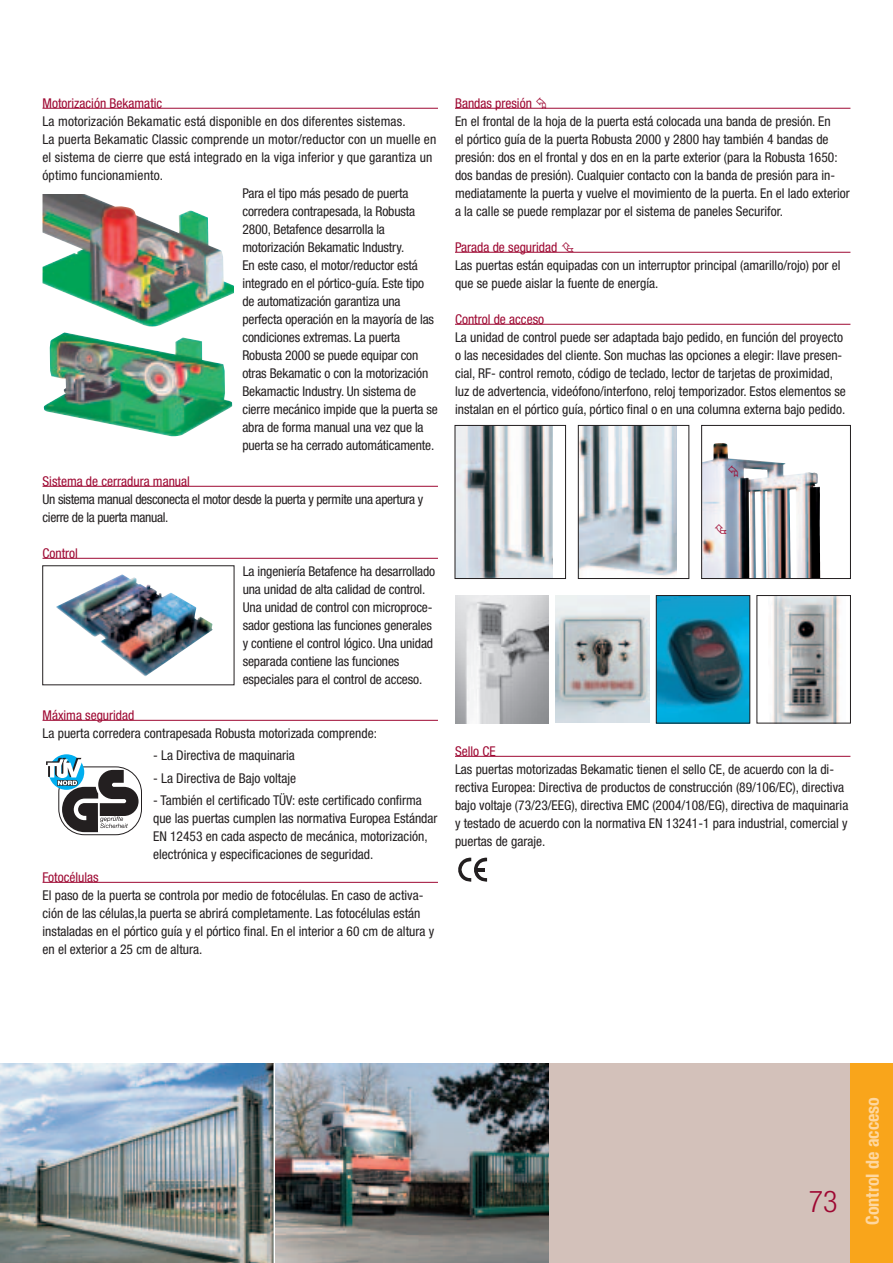
<style>
.page{position:relative;width:893px;height:1263px;background:#fff}
.page>*{position:absolute;margin:0;border:0;box-sizing:border-box;transform-origin:0 0}
.t1{font:300 condensed 30px "Helvetica Neue";color:#9e0832}
.t2{font:700 condensed 18px "Helvetica Neue";color:#fed7a0}
.t3{font:condensed 13.5px/18px "Helvetica Neue";color:#231f20}
.t4{font:condensed 13.5px/18px "Helvetica Neue";letter-spacing:-.025em;color:#231f20}
.t5{font:condensed 13.5px "Helvetica Neue";color:#9e0832}
.s1{color:#9e0832}
</style>
<div class="page">
<div style="left:0;top:1063px;width:893px;height:200px;background:#d3c1ba"></div>
<div style="left:850px;top:1063px;width:43px;height:200px;background:#f9a51b"></div>
<img style="left:0;top:1063px;width:274px;height:200px">
<img style="left:275px;top:1063px;width:274px;height:200px">
<svg style="left:458px;top:857px;width:29px;height:25px"></svg>
<hr style="left:43px;top:108px;width:395px;height:1px;background:#9e0832">
<hr style="left:43px;top:486px;width:395px;height:1px;background:#9e0832">
<hr style="left:43px;top:558px;width:395px;height:1px;background:#9e0832">
<hr style="left:43px;top:720px;width:395px;height:1px;background:#9e0832">
<hr style="left:43px;top:882px;width:395px;height:1px;background:#9e0832">
<hr style="left:455px;top:108px;width:395px;height:1px;background:#9e0832">
<hr style="left:455px;top:252px;width:395px;height:1px;background:#9e0832">
<hr style="left:455px;top:324px;width:395px;height:1px;background:#9e0832">
<hr style="left:455px;top:756px;width:395px;height:1px;background:#9e0832">
<img style="left:43px;top:194px;width:191px;height:133px">
<img style="left:457px;top:427px;width:96px;height:150px">
<div style="left:455px;top:425px;width:111px;height:154px;border:1px solid #231f20"></div>
<img style="left:580px;top:427px;width:97px;height:150px">
<div style="left:578px;top:425px;width:111px;height:154px;border:1px solid #231f20"></div>
<img style="left:455px;top:595px;width:94px;height:128px">
<img style="left:772px;top:597px;width:68px;height:124px">
<div style="left:757px;top:595px;width:94px;height:128px;border:1px solid #231f20"></div>
<div style="left:59px;top:767px;width:83px;height:68px;border:1px solid #231f20;border-radius:26px"></div>
<svg style="left:49px;top:754px;width:35px;height:36px"></svg>
<svg style="left:46px;top:758px;width:93px;height:74px"></svg>
<img style="left:556px;top:595px;width:93px;height:127px">
<img style="left:658px;top:597px;width:90px;height:124px">
<div style="left:656px;top:595px;width:94px;height:128px;border:1px solid #231f20"></div>
<img style="left:722px;top:443px;width:98px;height:134px">
<div style="left:701px;top:425px;width:150px;height:154px;border:1px solid #231f20"></div>
<img style="left:56px;top:574px;width:156px;height:102px">
<hr style="left:274px;top:1063px;width:1px;height:200px;background:#fff">
<img style="left:44px;top:332px;width:188px;height:105px">
<svg style="left:536px;top:107px;width:10px;height:2px"></svg>
<svg style="left:562px;top:251px;width:12px;height:1px"></svg>
<svg style="left:715px;top:524px;width:12px;height:10px"></svg>
<svg style="left:728px;top:465px;width:10px;height:12px"></svg>
<p class="t5" style="left:43px;top:98px;width:121px">Motorización Bekamatic</p>
<p class="t3" style="left:43px;top:113px;width:365px">La motorización Bekamatic está disponible en dos diferentes sistemas.</p>
<p class="t3" style="left:43px;top:131px;width:395px">La puerta Bekamatic Classic comprende un motor/reductor con un muelle en</p>
<p class="t3" style="left:43px;top:149px;width:391px">el sistema de cierre que está integrado en la viga inferior y que garantiza un</p>
<p class="t3" style="left:43px;top:167px;width:122px">óptimo funcionamiento.</p>
<p class="t3" style="left:242px;top:185px;width:168px">Para el tipo más pesado de puerta</p>
<p class="t3" style="left:242px;top:203px;width:174px">corredera contrapesada, la Robusta</p>
<p class="t3" style="left:242px;top:221px;width:144px">2800, Betafence desarrolla la</p>
<p class="t3" style="left:242px;top:239px;width:163px">motorización Bekamatic Industry.</p>
<p class="t3" style="left:242px;top:257px;width:177px">En este caso, el motor/reductor está</p>
<p class="t3" style="left:242px;top:275px;width:183px">integrado en el pórtico-guía. Este tipo</p>
<p class="t3" style="left:242px;top:293px;width:160px">de automatización garantiza una</p>
<p class="t3" style="left:242px;top:311px;width:193px">perfecta operación en la mayoría de las</p>
<p class="t3" style="left:242px;top:329px;width:159px">condiciones extremas. La puerta</p>
<p class="t3" style="left:242px;top:347px;width:177px">Robusta 2000 se puede equipar con</p>
<p class="t3" style="left:242px;top:365px;width:187px">otras Bekamatic o con la motorización</p>
<p class="t3" style="left:242px;top:383px;width:175px">Bekamactic Industry. Un sistema de</p>
<p class="t3" style="left:242px;top:401px;width:197px">cierre mecánico impide que la puerta se</p>
<p class="t3" style="left:242px;top:419px;width:183px">abra de forma manual una vez que la</p>
<p class="t3" style="left:242px;top:437px;width:193px">puerta se ha cerrado automáticamente.</p>
<p class="t4" style="left:43px;top:473px;width:382px"><span class="s1">Sistema de cerradura manual<br></span>Un sistema manual desconecta el motor desde la puerta y permite una apertura y cierre de la puerta manual.</p>
<p class="t5" style="left:43px;top:548px;width:37px">Control</p>
<p class="t3" style="left:243px;top:563px;width:194px">La ingeniería Betafence ha desarrollado una unidad de alta calidad de control.<br>Una unidad de control con microproce&shy;sador gestiona las funciones generales y contiene el control lógico. Una unidad separada contiene las funciones especiales para el control de acceso.</p>
<p class="t3" style="left:43px;top:707px;width:336px"><span class="s1">Máxima seguridad<br></span>La puerta corredera contrapesada Robusta motorizada comprende:</p>
<p class="t3" style="left:153px;top:748px;width:143px">- La Directiva de maquinaria</p>
<p class="t3" style="left:153px;top:770px;width:145px">- La Directiva de Bajo voltaje</p>
<p class="t3" style="left:153px;top:792px;width:286px">- También el certificado TÜV: este certificado confirma que las puertas cumplen las normativa Europea Estándar EN 12453 en cada aspecto de mecánica, motorización, electrónica y especificaciones de seguridad.</p>
<p class="t3" style="left:43px;top:869px;width:393px"><span class="s1">Fotocélulas<br></span>El paso de la puerta se controla por medio de fotocélulas. En caso de activa&shy;ción de las células,la puerta se abrirá completamente. Las fotocélulas están instaladas en el pórtico guía y el pórtico final. En el interior a 60 cm de altura y en el exterior a 25 cm de altura.</p>
<p class="t3" style="left:455px;top:95px;width:396px"><span class="s1">Bandas presión<br></span>En el frontal de la hoja de la puerta está colocada una banda de presión. En<br>el pórtico guía de la puerta Robusta 2000 y 2800 hay también 4 bandas de presión: dos en el frontal y dos en en la parte exterior (para la Robusta 1650: dos bandas de presión). Cualquier contacto con la banda de presión para in&shy;mediatamente la puerta y vuelve el movimiento de la puerta. En el lado exterior a la calle se puede remplazar por el sistema de paneles Securifor.</p>
<p class="t3" style="left:455px;top:239px;width:387px"><span class="s1">Parada de seguridad<br></span>Las puertas están equipadas con un interruptor principal (amarillo/rojo) por el que se puede aislar la fuente de energía.</p>
<p class="t3" style="left:455px;top:311px;width:392px"><span class="s1">Control de acceso<br></span>La unidad de control puede ser adaptada bajo pedido, en función del proyecto o las necesidades del cliente. Son muchas las opciones a elegir: llave presen&shy;cial, RF- control remoto, código de teclado, lector de tarjetas de proximidad, luz de advertencia, videófono/interfono, reloj temporizador. Estos elementos se instalan en el pórtico guía, pórtico final o en una columna externa bajo pedido.</p>
<p class="t3" style="left:455px;top:743px;width:395px"><span class="s1">Sello CE<br></span>Las puertas motorizadas Bekamatic tienen el sello CE, de acuerdo con la di&shy;rectiva Europea: Directiva de productos de construcción (89/106/EC), directiva bajo voltaje (73/23/EEG), directiva EMC (2004/108/EG), directiva de maquinaria y testado de acuerdo con la normativa EN 13241-1 para industrial, comercial y puertas de garaje.</p>
<p class="t1" style="left:809px;top:1190px;width:30px">73</p>
<p class="t2" style="left:866px;top:1225px;width:129px;rotate:-90deg">Control de acceso</p>
</div>
